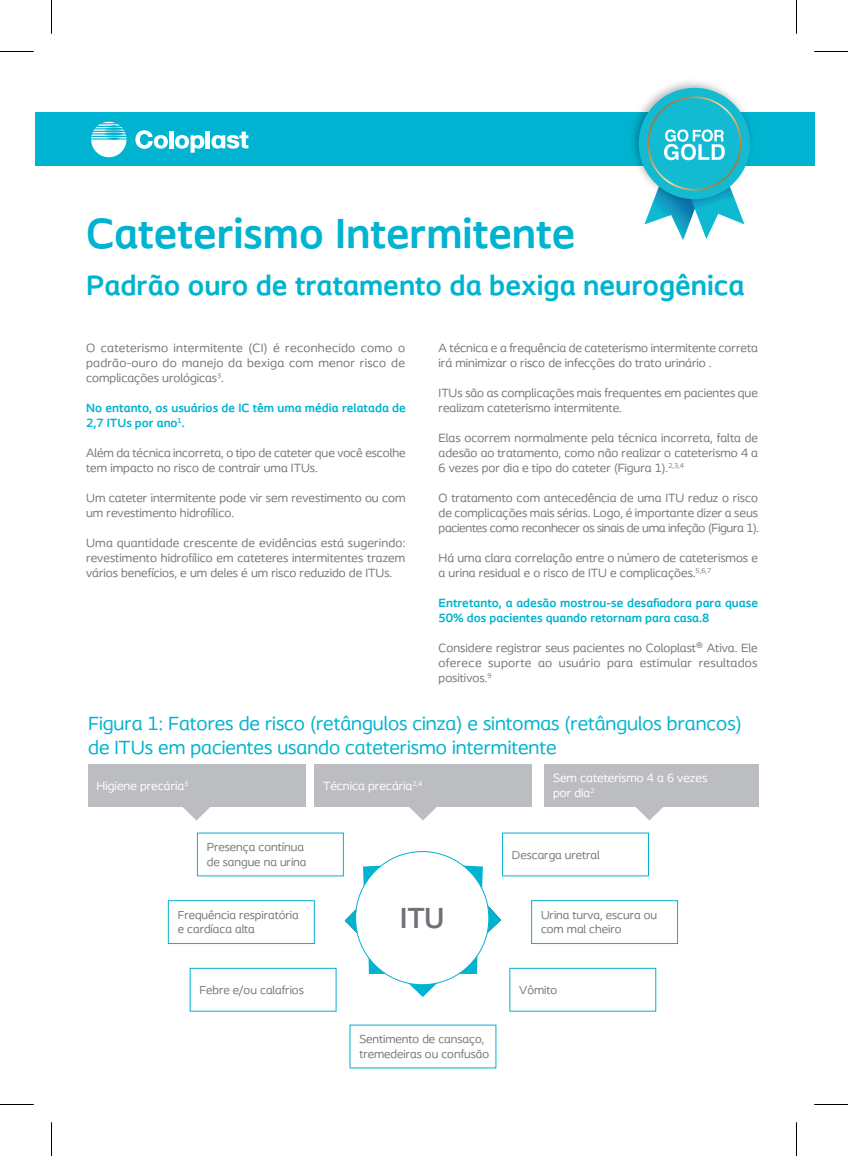
<style>
.page{position:relative;width:848px;height:1156px;background:#fff}
.page>*{position:absolute;margin:0;border:0;box-sizing:border-box;transform-origin:0 0}
.t1{font:700 44px "Coloplast";color:#00b3d0}
.t2{font:700 29.38px "Coloplast";color:#00b3d0}
.t3{font:500 28.12px "Helvetica Neue LT Pro";color:#6e7276}
.t4{font:20px/24px "Coloplast";color:#00b3d0}
.t5{font:12.5px/15px "Coloplast";color:#76787b;text-align:justify}
.t6{font:700 12.5px/15px "Coloplast";letter-spacing:.005em;color:#00b3d0}
.t7{font:12.5px/15px "Coloplast";color:#fff}
.t8{font:12.12px/14.6px "Coloplast";color:#76787b}
.t9{font:7.25px "Coloplast";color:#fff}
</style>
<div class="page">
<svg style="left:171px;top:806px;width:51px;height:14px"></svg>
<svg style="left:397px;top:806px;width:51px;height:14px"></svg>
<svg style="left:623px;top:806px;width:51px;height:14px"></svg>
<div style="left:543px;top:764px;width:215px;height:42px;background:#bcbdc0"></div>
<div style="left:87px;top:764px;width:218px;height:42px;background:#bcbdc0"></div>
<svg style="left:197px;top:832px;width:147px;height:44px"></svg>
<svg style="left:349px;top:1024px;width:147px;height:44px"></svg>
<svg style="left:502px;top:832px;width:146px;height:44px"></svg>
<svg style="left:509px;top:967px;width:147px;height:44px"></svg>
<svg style="left:168px;top:900px;width:147px;height:44px"></svg>
<svg style="left:531px;top:900px;width:146px;height:44px"></svg>
<svg style="left:189px;top:967px;width:147px;height:44px"></svg>
<div style="left:314px;top:764px;width:217px;height:42px;background:#bcbdc0"></div>
<svg style="left:463px;top:865px;width:19px;height:24px"></svg>
<svg style="left:407px;top:982px;width:31px;height:14px"></svg>
<svg style="left:368px;top:958px;width:16px;height:15px"></svg>
<svg style="left:459px;top:955px;width:18px;height:18px"></svg>
<svg style="left:344px;top:907px;width:13px;height:26px"></svg>
<svg style="left:363px;top:865px;width:17px;height:20px"></svg>
<svg style="left:486px;top:905px;width:14px;height:28px"></svg>
<div style="left:355px;top:851px;width:133px;height:133px;background:#fff;border-radius:50%"></div>
<div style="left:35px;top:113px;width:778px;height:53px;background:#00b3d0"></div>
<img style="left:624px;top:82px;width:134px;height:94px">
<div style="left:638px;top:88px;width:111px;height:111px;background:#12bad2;border-radius:50%"></div>
<svg style="left:644px;top:96px;width:100px;height:144px"></svg>
<svg style="left:135px;top:130px;width:33px;height:19px"></svg>
<hr style="left:169px;top:131px;width:4px;height:17px;background:#fff">
<hr style="left:206px;top:131px;width:4px;height:17px;background:#fff">
<svg style="left:175px;top:135px;width:29px;height:18px"></svg>
<svg style="left:211px;top:132px;width:37px;height:17px"></svg>
<svg style="left:91px;top:122px;width:35px;height:35px"></svg>
<hr style="left:0;top:51px;width:34px;height:1px;background:#000">
<hr style="left:813px;top:51px;width:34px;height:1px;background:#000">
<hr style="left:0;top:1104px;width:34px;height:1px;background:#000">
<hr style="left:813px;top:1104px;width:34px;height:1px;background:#000">
<hr style="left:51px;top:0;width:1px;height:34px;background:#000">
<hr style="left:51px;top:1122px;width:1px;height:33px;background:#000">
<hr style="left:795px;top:0;width:1px;height:34px;background:#000">
<hr style="left:795px;top:1122px;width:1px;height:33px;background:#000">
<h1 class="t1" style="left:86px;top:207px;width:490px">Cateterismo Intermitente</h1>
<h2 class="t2" style="left:86px;top:268px;width:659px">Padrão ouro de tratamento da bexiga neurogênica</h2>
<p class="t5" style="left:86px;top:340px;width:320px">O cateterismo intermitente (CI) é reconhecido como o padrão-ouro do manejo da bexiga com menor risco de complicações urológicas<sup>3</sup>.</p>
<p class="t6" style="left:86px;top:400px;width:321px">No entanto, os usuários de IC têm uma média relatada de<br>2,7 ITUs por ano<sup>1</sup>.</p>
<p class="t5" style="left:86px;top:445px;width:321px">Além da técnica incorreta, o tipo de cateter que você escolhe tem impacto no risco de contrair uma ITUs.</p>
<p class="t5" style="left:86px;top:490px;width:321px">Um cateter intermitente pode vir sem revestimento ou com um revestimento hidrofílico.</p>
<p class="t5" style="left:86px;top:535px;width:321px">Uma quantidade crescente de evidências está sugerindo: revestimento hidrofílico em cateteres intermitentes trazem vários benefícios, e um deles é um risco reduzido de ITUs.</p>
<p class="t5" style="left:438px;top:340px;width:321px">A técnica e a frequência de cateterismo intermitente correta irá minimizar o risco de infecções do trato urinário .</p>
<p class="t5" style="left:438px;top:385px;width:321px">ITUs são as complicações mais frequentes em pacientes que realizam cateterismo intermitente.</p>
<p class="t5" style="left:438px;top:430px;width:321px">Elas ocorrem normalmente pela técnica incorreta, falta de adesão ao tratamento, como não realizar o cateterismo 4 a 6 vezes por dia e tipo do cateter (Figura 1).<sup>2,3,4</sup></p>
<p class="t5" style="left:438px;top:490px;width:322px">O tratamento com antecedência de uma ITU reduz o risco de complicações mais sérias. Logo, é importante dizer a seus pacientes como reconhecer os sinais de uma infeção (Figura 1).</p>
<p class="t5" style="left:438px;top:550px;width:320px">Há uma clara correlação entre o número de cateterismos e a urina residual e o risco de ITU e complicações.<sup>5,6,7</sup></p>
<p class="t6" style="left:438px;top:595px;width:321px">Entretanto, a adesão mostrou-se desafiadora para quase<br>50% dos pacientes quando retornam para casa.8</p>
<p class="t5" style="left:438px;top:640px;width:320px">Considere registrar seus pacientes no Coloplast® Ativa. Ele oferece suporte ao usuário para estimular resultados positivos.<sup>9</sup></p>
<h3 class="t4" style="left:88px;top:711px;width:654px">Figura 1: Fatores de risco (retângulos cinza) e sintomas (retângulos brancos) de ITUs em pacientes usando cateterismo intermitente</h3>
<p class="t7" style="left:553px;top:770px;width:155px">Sem cateterismo 4 a 6 vezes por dia</p>
<p class="t9" style="left:184px;top:779px;width:6px">3</p>
<p class="t7" style="left:323px;top:778px;width:101px">Técnica precária<sup>2,4</sup></p>
<p class="t7" style="left:96px;top:778px;width:89px">Higiene precária</p>
<p class="t9" style="left:590px;top:786px;width:6px">2</p>
<p class="t8" style="left:207px;top:839px;width:101px">Presença contínua de sangue na urina</p>
<p class="t8" style="left:511px;top:847px;width:89px">Descarga uretral</p>
<h3 class="t3" style="left:399px;top:901px;width:46px">ITU</h3>
<p class="t8" style="left:178px;top:907px;width:122px">Frequência respiratória e cardíaca alta</p>
<p class="t8" style="left:540px;top:907px;width:118px">Urina turva, escura ou com mal cheiro</p>
<p class="t8" style="left:199px;top:982px;width:106px">Febre e/ou calafrios</p>
<p class="t8" style="left:359px;top:1031px;width:131px">Sentimento de cansaço, tremedeiras ou confusão</p>
<p class="t8" style="left:519px;top:982px;width:40px">Vômito</p>
</div>
